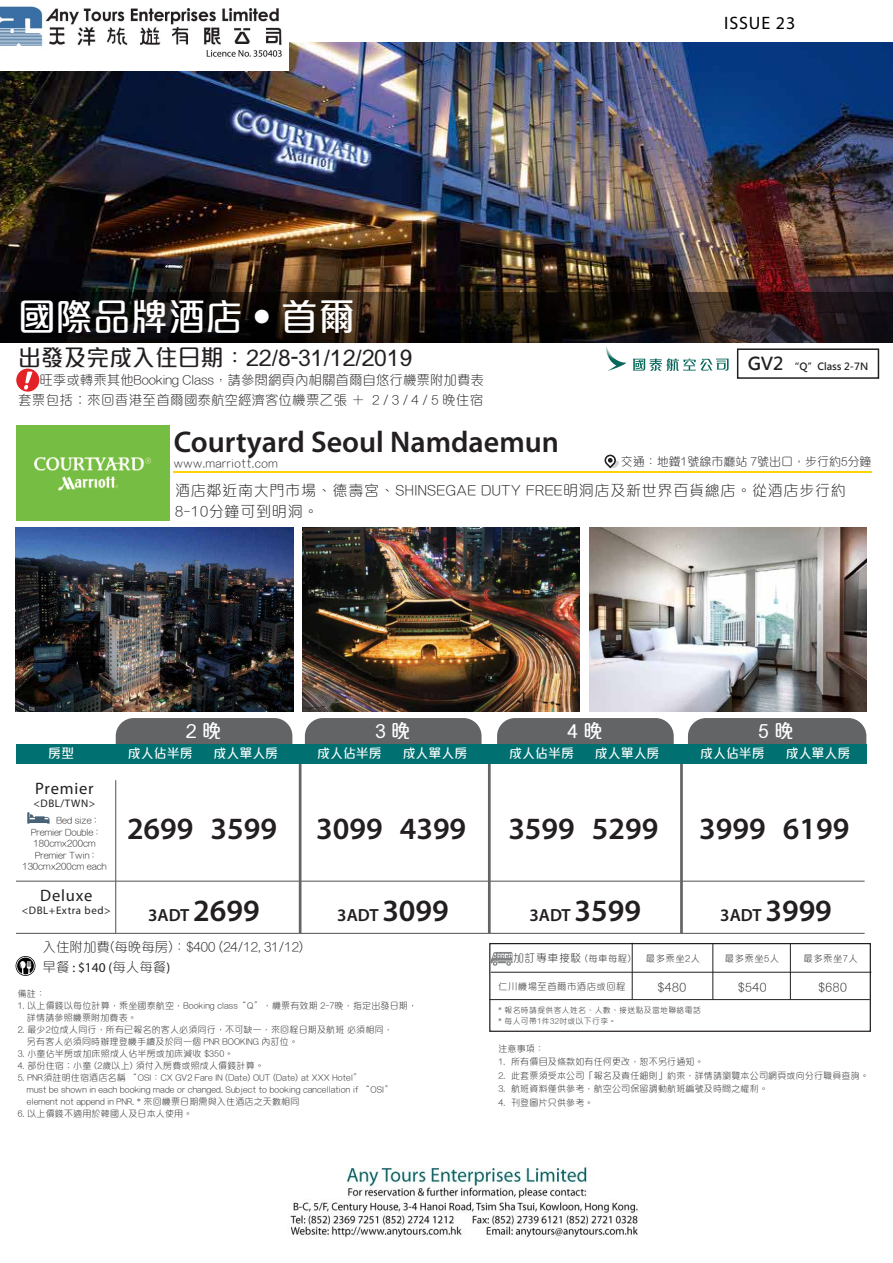
<style>
.page{position:relative;width:893px;height:1263px;background:#fff}
.page>*{position:absolute;margin:0;border:0;box-sizing:border-box;transform-origin:0 0}
.t1{font:500 37.5px "M Elle HK";color:#fff}
.t2{font:600 31.05px "Myriad Pro";color:#231f20}
.t3{font:600 30px "Myriad Pro";color:#231f20}
.t4{font:500 22.8px "M Elle HK";color:#231f20}
.t5{font:500 19.35px "M Elle HK";color:#fff}
.t6{font:18px "Myriad Pro";letter-spacing:.05em;color:#000}
.t7{font:600 17.55px "Myriad Pro";color:#231f20}
.t8{font:16.5px "Myriad Pro";letter-spacing:.05em;color:#231f20}
.t9{font:300 15px/21px "M Elle HK";letter-spacing:.05em;color:#231f20}
.t10{font:300 13.5px/19.5px "M Elle HK";color:#231f20;text-align:right}
.t11{font:13.5px "Myriad Pro";color:#231f20}
.t12{font:500 12.9px "M Elle HK";color:#fff}
.t13{font:300 12.45px "M Elle HK";letter-spacing:.05em;color:#231f20}
.t14{font:300 12px "M Elle HK";color:#231f20}
.t15{font:300 12px "M Elle HK";letter-spacing:.05em;color:#231f20}
.t16{font:10.95px "Myriad Pro";letter-spacing:.05em;color:#231f20}
.t17{font:300 10.95px "M Elle HK";letter-spacing:.05em;color:#231f20}
.t18{font:700 9.9px "Microsoft Jheng Hei";color:#231f20}
.t19{font:300 9.75px "M Elle HK";letter-spacing:.005em;color:#231f20}
.t20{font:300 9.3px "M Elle HK";letter-spacing:.05em;color:#231f20}
.t21{font:300 9px/12px "M Elle HK";letter-spacing:.02em;color:#231f20}
.t22{font:300 7.8px/10.9px "M Elle HK";letter-spacing:.05em;color:#231f20}
.s1{font-size:17.7px}
.s2{font-size:31.05px}
.s3{font-family:"M Elle HK";font-weight:300}
.s4{font-size:9.3px}
</style>
<div class="page">
<hr style="left:299px;top:755px;width:2px;height:178px;background:#636466">
<hr style="left:488px;top:755px;width:3px;height:178px;background:#636466">
<hr style="left:680px;top:755px;width:3px;height:178px;background:#636466">
<div style="left:16px;top:425px;width:153px;height:95px;background:#76be43"></div>
<div style="left:116px;top:718px;width:176px;height:42px;background:#636466;border-radius:18px"></div>
<div style="left:305px;top:718px;width:177px;height:42px;background:#636466;border-radius:18px"></div>
<div style="left:497px;top:718px;width:177px;height:42px;background:#636466;border-radius:18px"></div>
<div style="left:688px;top:718px;width:178px;height:42px;background:#636466;border-radius:18px"></div>
<img style="left:0;top:43px;width:893px;height:249px">
<svg style="left:0;top:292px;width:893px;height:50px;background:#18110e"></svg>
<div style="left:737px;top:348px;width:142px;height:31px;border:2px solid #231f20"></div>
<svg style="left:633px;top:358px;width:96px;height:13px"></svg>
<svg style="left:606px;top:347px;width:20px;height:24px"></svg>
<div style="left:16px;top:744px;width:850px;height:19px;background:#007071"></div>
<hr style="left:16px;top:881px;width:849px;height:1px;background:#636466">
<hr style="left:115px;top:780px;width:1px;height:153px;background:#636466">
<svg style="left:16px;top:956px;width:19px;height:20px"></svg>
<img style="left:34px;top:457px;width:117px;height:34px">
<svg style="left:27px;top:812px;width:23px;height:12px"></svg>
<hr style="left:16px;top:933px;width:849px;height:1px;background:#636466">
<div style="left:489px;top:943px;width:382px;height:89px;border:1px solid #231f20"></div>
<hr style="left:491px;top:972px;width:380px;height:1px;background:#231f20">
<hr style="left:489px;top:999px;width:381px;height:1px;background:#231f20">
<hr style="left:632px;top:943px;width:1px;height:56px;background:#231f20">
<hr style="left:712px;top:943px;width:1px;height:56px;background:#231f20">
<hr style="left:790px;top:943px;width:1px;height:56px;background:#231f20">
<svg style="left:490px;top:952px;width:23px;height:14px"></svg>
<hr style="left:174px;top:471px;width:698px;height:2px;background:#ffd400">
<img style="left:16px;top:527px;width:277px;height:184px">
<img style="left:303px;top:527px;width:277px;height:184px">
<img style="left:589px;top:527px;width:277px;height:184px">
<svg style="left:605px;top:455px;width:14px;height:13px"></svg>
<div style="left:16px;top:369px;width:23px;height:23px;background:#e32228;border-radius:50%"></div>
<svg style="left:24px;top:372px;width:8px;height:18px"></svg>
<img style="left:0;top:6px;width:288px;height:64px">
<img style="left:290px;top:1167px;width:348px;height:71px">
<h1 class="t1" style="left:18px;top:291px;width:339px">國際品牌酒店‧首爾</h1>
<h3 class="t4" style="left:18px;top:341px;width:396px">出發及完成入住日期：22/8-31/12/2019</h3>
<h3 class="t10" style="left:18px;top:369px;width:467px">旺季或轉乘其他Booking Class，請參閱網頁內相關首爾自悠行機票附加費表<br>套票包括︰來回香港至首爾國泰航空經濟客位機票乙張 ＋ ２/３/４/５晚住宿</h3>
<h3 class="t6" style="left:724px;top:12px;width:73px">ISSUE 23</h3>
<p class="t18" style="left:748px;top:360px;width:122px"><span class="s1">GV2</span> “Q”Class 2-7N</p>
<h3 class="t3" style="left:174px;top:423px;width:387px">Courtyard Seoul Namdaemun</h3>
<h3 class="t15" style="left:174px;top:455px;width:105px">www.marriott.com</h3>
<h3 class="t9" style="left:175px;top:479px;width:672px">酒店鄰近南大門市場、德壽宮、SHINSEGAE DUTY FREE明洞店及新世界百貨總店。從酒店步行約<br>8-10分鐘可到明洞。</h3>
<h3 class="t14" style="left:621px;top:452px;width:252px">交通：地鐵1號線市廳站 7號出口，步行約5分鐘</h3>
<h3 class="t5" style="left:186px;top:717px;width:37px">2 晚</h3>
<h3 class="t5" style="left:375px;top:717px;width:37px">3 晚</h3>
<h3 class="t5" style="left:567px;top:717px;width:37px">4 晚</h3>
<h3 class="t5" style="left:758px;top:717px;width:37px">5 晚</h3>
<h3 class="t12" style="left:48px;top:744px;width:27px">房型</h3>
<h3 class="t8" style="left:35px;top:778px;width:60px">Premier</h3>
<p class="t16" style="left:34px;top:797px;width:63px">&lt;DBL/TWN&gt;</p>
<h3 class="t12" style="left:128px;top:744px;width:66px">成人佔半房</h3>
<h3 class="t12" style="left:214px;top:744px;width:66px">成人單人房</h3>
<h3 class="t12" style="left:317px;top:744px;width:66px">成人佔半房</h3>
<h3 class="t12" style="left:403px;top:744px;width:66px">成人單人房</h3>
<h3 class="t12" style="left:509px;top:744px;width:66px">成人佔半房</h3>
<h3 class="t12" style="left:595px;top:744px;width:66px">成人單人房</h3>
<h3 class="t12" style="left:700px;top:744px;width:66px">成人佔半房</h3>
<h3 class="t12" style="left:786px;top:744px;width:66px">成人單人房</h3>
<p class="t19" style="left:56px;top:813px;width:41px">Bed size :</p>
<p class="t19" style="left:31px;top:825px;width:69px">Premier Double :</p>
<p class="t19" style="left:34px;top:836px;width:63px">180cmx200cm</p>
<p class="t19" style="left:35px;top:848px;width:61px">Premier Twin :</p>
<p class="t19" style="left:22px;top:859px;width:86px">130cmx200cm each</p>
<h2 class="t2" style="left:127px;top:809px;width:152px">2699 3599</h2>
<h2 class="t2" style="left:316px;top:809px;width:152px">3099 4399</h2>
<h2 class="t2" style="left:508px;top:809px;width:152px">3599 5299</h2>
<h2 class="t2" style="left:699px;top:809px;width:152px">3999 6199</h2>
<h3 class="t8" style="left:40px;top:885px;width:54px">Deluxe</h3>
<p class="t16" style="left:22px;top:903px;width:90px">&lt;DBL+Extra bed&gt;</p>
<h3 class="t7" style="left:148px;top:903px;width:113px">3ADT <span class="s2">2699</span></h3>
<h3 class="t7" style="left:337px;top:903px;width:113px">3ADT <span class="s2">3099</span></h3>
<h3 class="t7" style="left:529px;top:903px;width:113px">3ADT <span class="s2">3599</span></h3>
<h3 class="t7" style="left:720px;top:903px;width:113px">3ADT <span class="s2">3999</span></h3>
<h3 class="t10" style="left:42px;top:936px;width:262px">入住附加費(每晚每房)：$400 (24/12, 31/12)</h3>
<h3 class="t11" style="left:42px;top:959px;width:129px"><span class="s3">早餐</span> : $140 (<span class="s3">每人每餐</span>)</h3>
<p class="t21" style="left:18px;top:987px;width:29px">備註：</p>
<p class="t21" style="left:18px;top:999px;width:401px">1. 以上價錢以每位計算，乘坐國泰航空，Booking class“Q”，機票有效期 2-7晚，指定出發日期，　詳情請參照機票附加費表。</p>
<p class="t21" style="left:18px;top:1023px;width:377px">2. 最少2位成人同行，所有已報名的客人必須同行，不可缺一，來回程日期及航班 必須相同，　另有客人必須同時辦理登機手續及於同一個 PNR BOOKING 內訂位。</p>
<p class="t21" style="left:18px;top:1047px;width:217px">3. 小童佔半房或加床照成人佔半房或加床減收 $350。</p>
<p class="t21" style="left:18px;top:1059px;width:248px">4. 部份住宿︰小童 (2歲以上) 須付入房費或照成人價錢計算。</p>
<p class="t21" style="left:18px;top:1071px;width:377px">5. PNR須註明住宿酒店名稱 “OSI：CX GV2 Fare IN (Date) OUT (Date) at XXX Hotel”<br>　must be shown in each booking made or changed. Subject to booking cancellation if “OSI”　element not append in PNR. * 來回機票日期需與入住酒店之天數相同</p>
<p class="t21" style="left:18px;top:1107px;width:176px">6. 以上價錢不適用於韓國人及日本人使用。</p>
<p class="t17" style="left:513px;top:950px;width:119px">加訂專車接駁 <span class="s4">(每車每程)</span></p>
<p class="t20" style="left:646px;top:952px;width:56px">最多乘坐2人</p>
<p class="t20" style="left:725px;top:952px;width:56px">最多乘坐5人</p>
<p class="t20" style="left:803px;top:952px;width:56px">最多乘坐7人</p>
<p class="t20" style="left:498px;top:980px;width:129px">仁川機場至首爾市酒店或回程</p>
<h3 class="t13" style="left:658px;top:978px;width:30px">$480</h3>
<h3 class="t13" style="left:738px;top:978px;width:30px">$540</h3>
<h3 class="t13" style="left:818px;top:978px;width:30px">$680</h3>
<p class="t22" style="left:499px;top:1004px;width:204px">* 報名時請提供客人姓名、人數、接送點及當地聯絡電話* 每人可帶1件32吋或以下行李。</p>
<p class="t21" style="left:498px;top:1041px;width:47px">注意事項：</p>
<p class="t21" style="left:498px;top:1055px;width:207px">1. 所有價目及條款如有任何更改，恕不另行通知。</p>
<p class="t21" style="left:498px;top:1068px;width:372px">2. 此套票須受本公司「報名及責任細則」約束，詳情請瀏覽本公司網頁或向分行職員查詢。</p>
<p class="t21" style="left:498px;top:1082px;width:271px">3. 航班資料僅供參考，航空公司保留調動航班編號及時間之權利。</p>
<p class="t21" style="left:498px;top:1095px;width:97px">4. 刊登圖片只供參考。</p>
</div>
